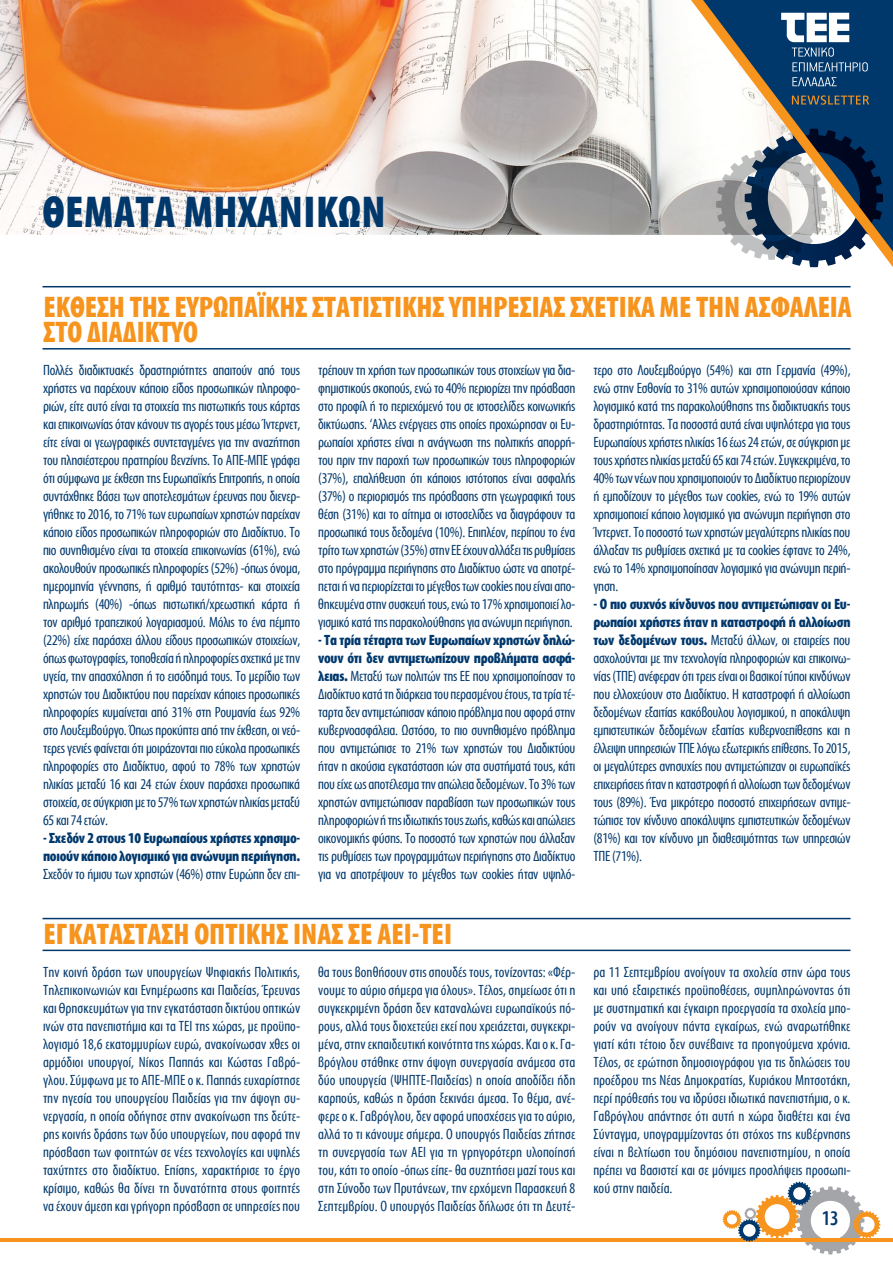
<style>
.page{position:relative;width:893px;height:1263px;background:#fff}
.page>*{position:absolute;margin:0;border:0;box-sizing:border-box;transform-origin:0 0}
.t1{font:700 45px "Myriad Condensed Greek";letter-spacing:.01em;color:#00386c}
.t2{font:700 30px "Myriad Condensed Greek";color:#f7941e}
.t3{font:500 21px "Myriad Condensed Greek";color:#00386c}
.t4{font:15px/18px "Myriad Condensed Greek";letter-spacing:-.02em;color:#00386c;text-align:justify}
.t5{font:700 15px/18px "Myriad Condensed Greek";letter-spacing:-.02em;color:#00386c}
.s1{font-weight:700}
</style>
<div class="page">
<hr style="left:0;top:1238px;width:893px;height:3px;background:#f7941e">
<svg style="left:723px;top:1182px;width:157px;height:72px"></svg>
<img style="left:0;top:0;width:691px;height:234px">
<svg style="left:691px;top:0;width:202px;height:267px"></svg>
<svg style="left:792px;top:95px;width:77px;height:10px"></svg>
<svg style="left:781px;top:13px;width:87px;height:58px"></svg>
<svg style="left:792px;top:77px;width:45px;height:9px"></svg>
<hr style="left:43px;top:286px;width:808px;height:1px;background:#00386c">
<hr style="left:43px;top:918px;width:808px;height:1px;background:#00386c">
<hr style="left:43px;top:348px;width:807px;height:2px;background:#00386c">
<hr style="left:43px;top:950px;width:807px;height:1px;background:#00386c">
<h1 class="t1" style="left:43px;top:189px;width:345px">ΘΕΜΑΤΑ ΜΗΧΑΝΙΚΩΝ</h1>
<h2 class="t2" style="left:44px;top:292px;width:15px">Έκθεση</h2>
<h2 class="t2" style="left:130px;top:292px;width:73px">της Ευρωπα</h2>
<h2 class="t2" style="left:258px;top:292px;width:79px">ϊκής Στατιστικής</h2>
<h2 class="t2" style="left:449px;top:292px;width:14px">Υπηρεσίας</h2>
<h2 class="t2" style="left:570px;top:292px;width:14px">σχετικά</h2>
<h2 class="t2" style="left:660px;top:292px;width:144px">με την ασφάλεια</h2>
<h2 class="t2" style="left:44px;top:317px;width:107px">στο Διαδίκτυο</h2>
<p class="t4" style="left:43px;top:362px;width:259px">Πολλές διαδικτυακές δραστηριότητες απαιτούν από τους χρήστες να παρέχουν κάποιο είδος προσωπικών πληροφο&shy;ριών, είτε αυτό είναι τα στοιχεία της πιστωτικής τους κάρτας και επικοινωνίας όταν κάνουν τις αγορές τους μέσω Ίντερνετ, είτε είναι οι γεωγραφικές συντεταγμένες για την αναζήτηση του πλησιέστερου πρατηρίου βενζίνης. Το ΑΠΕ-ΜΠΕ γράφει ότι σύμφωνα με έκθεση της Ευρωπαϊκής Επιτροπής, η οποία συντάχθηκε βάσει των αποτελεσμάτων έρευνας που διενερ&shy;γήθηκε το 2016, το 71% των ευρωπαίων χρηστών παρείχαν κάποιο είδος προσωπικών πληροφοριών στο Διαδίκτυο. Το πιο συνηθισμένο είναι τα στοιχεία επικοινωνίας (61%), ενώ ακολουθούν προσωπικές πληροφορίες (52%) -όπως όνομα, ημερομηνία γέννησης, ή αριθμό ταυτότητας- και στοιχεία πληρωμής (40%) -όπως πιστωτική/χρεωστική κάρτα ή τον αριθμό τραπεζικού λογαριασμού. Μόλις το ένα πέμπτο (22%) είχε παράσχει άλλου είδους προσωπικών στοιχείων, όπως φωτογραφίες, τοποθεσία ή πληροφορίες σχετικά με την υγεία, την απασχόληση ή το εισόδημά τους. Το μερίδιο των χρηστών του Διαδικτύου που παρείχαν κάποιες προσωπικές πληροφορίες κυμαίνεται από 31% στη Ρουμανία έως 92% στο Λουξεμβούργο. Όπως προκύπτει από την έκθεση, οι νεό&shy;τερες γενιές φαίνεται ότι μοιράζονται πιο εύκολα προσωπικές πληροφορίες στο Διαδίκτυο, αφού το 78% των χρηστών ηλικίας μεταξύ 16 και 24 ετών έχουν παράσχει προσωπικά στοιχεία, σε σύγκριση με το 57% των χρηστών ηλικίας μεταξύ 65 και 74 ετών.</p>
<p class="t5" style="left:43px;top:830px;width:259px">- Σχεδόν 2 στους 10 Ευρωπαίους χρήστες χρησιμο&shy;ποιούν κάποιο λογισμικό για ανώνυμη περιήγηση.</p>
<p class="t4" style="left:43px;top:866px;width:259px">Σχεδόν το ήμισυ των χρηστών (46%) στην Ευρώπη δεν επι-</p>
<p class="t4" style="left:318px;top:362px;width:259px">τρέπουν τη χρήση των προσωπικών τους στοιχείων για δια&shy;φημιστικούς σκοπούς, ενώ το 40% περιορίζει την πρόσβαση στο προφίλ ή το περιεχόμενό του σε ιστοσελίδες κοινωνικής δικτύωσης. ‘Αλλες ενέργειες στις οποίες προχώρησαν οι Ευ&shy;ρωπαίοι χρήστες είναι η ανάγνωση της πολιτικής απορρή&shy;του πριν την παροχή των προσωπικών τους πληροφοριών (37%), επαλήθευση ότι κάποιος ιστότοπος είναι ασφαλής (37%) ο περιορισμός της πρόσβασης στη γεωγραφική τους θέση (31%) και το αίτημα οι ιστοσελίδες να διαγράφουν τα προσωπικά τους δεδομένα (10%). Επιπλέον, περίπου το ένα τρίτο των χρηστών (35%) στην ΕΕ έχουν αλλάξει τις ρυθμίσεις στο πρόγραμμα περιήγησης στο Διαδίκτυο ώστε να αποτρέ&shy;πεται ή να περιορίζεται το μέγεθος των cookies που είναι απο&shy;θηκευμένα στην συσκευή τους, ενώ το 17% χρησιμοποιεί λο&shy;γισμικό κατά της παρακολούθησης για ανώνυμη περιήγηση.</p>
<p class="t4" style="left:318px;top:632px;width:259px"><span class="s1">- Τα τρία τέταρτα των Ευρωπαίων χρηστών δηλώ&shy;νουν ότι δεν αντιμετωπίζουν προβλήματα ασφά&shy;λειας.</span> Μεταξύ των πολιτών της ΕΕ που χρησιμοποίησαν το Διαδίκτυο κατά τη διάρκεια του περασμένου έτους, τα τρία τέ&shy;ταρτα δεν αντιμετώπισαν κάποιο πρόβλημα που αφορά στην κυβερνοασφάλεια. Ωστόσο, το πιο συνηθισμένο πρόβλημα που αντιμετώπισε το 21% των χρηστών του Διαδικτύου ήταν η ακούσια εγκατάσταση ιών στα συστήματά τους, κάτι που είχε ως αποτέλεσμα την απώλεια δεδομένων. Το 3% των χρηστών αντιμετώπισαν παραβίαση των προσωπικών τους πληροφοριών ή της ιδιωτικής τους ζωής, καθώς και απώλειες οικονομικής φύσης. Το ποσοστό των χρηστών που άλλαξαν τις ρυθμίσεις των προγραμμάτων περιήγησης στο Διαδίκτυο για να αποτρέψουν το μέγεθος των cookies ήταν υψηλό-</p>
<h2 class="t2" style="left:44px;top:919px;width:39px">Εγκατάσταση</h2>
<h2 class="t2" style="left:194px;top:919px;width:15px">οπτικής</h2>
<h2 class="t2" style="left:293px;top:919px;width:14px">ίνας</h2>
<h2 class="t2" style="left:348px;top:919px;width:105px">σε ΑΕΙ-ΤΕΙ</h2>
<p class="t4" style="left:593px;top:362px;width:259px">τερο στο Λουξεμβούργο (54%) και στη Γερμανία (49%), ενώ στην Εσθονία το 31% αυτών χρησιμοποιούσαν κάποιο λογισμικό κατά της παρακολούθησης της διαδικτυακής τους δραστηριότητας. Τα ποσοστά αυτά είναι υψηλότερα για τους Ευρωπαίους χρήστες ηλικίας 16 έως 24 ετών, σε σύγκριση με τους χρήστες ηλικίας μεταξύ 65 και 74 ετών. Συγκεκριμένα, το 40% των νέων που χρησιμοποιούν το Διαδίκτυο περιορίζουν ή εμποδίζουν το μέγεθος των cookies, ενώ το 19% αυτών χρησιμοποιεί κάποιο λογισμικό για ανώνυμη περιήγηση στο Ίντερνετ. Το ποσοστό των χρηστών μεγαλύτερης ηλικίας που άλλαξαν τις ρυθμίσεις σχετικά με τα cookies έφτανε το 24%, ενώ το 14% χρησιμοποίησαν λογισμικό για ανώνυμη περιή&shy;γηση.</p>
<p class="t4" style="left:593px;top:596px;width:259px"><span class="s1">- Ο πιο συχνός κίνδυνος που αντιμετώπισαν οι Ευ&shy;ρωπαίοι χρήστες ήταν η καταστροφή ή αλλοίωση των δεδομένων τους.</span> Μεταξύ άλλων, οι εταιρείες που ασχολούνται με την τεχνολογία πληροφοριών και επικοινω&shy;νίας (ΤΠΕ) ανέφεραν ότι τρεις είναι οι βασικοί τύποι κινδύνων που ελλοχεύουν στο Διαδίκτυο. Η καταστροφή ή αλλοίωση δεδομένων εξαιτίας κακόβουλου λογισμικού, η αποκάλυψη εμπιστευτικών δεδομένων εξαιτίας κυβερνοεπίθεσης και η έλλειψη υπηρεσιών ΤΠΕ λόγω εξωτερικής επίθεσης. Το 2015, οι μεγαλύτερες ανησυχίες που αντιμετώπιζαν οι ευρωπαϊκές επιχειρήσεις ήταν η καταστροφή ή αλλοίωση των δεδομένων τους (89%). Ένα μικρότερο ποσοστό επιχειρήσεων αντιμε&shy;τώπισε τον κίνδυνο αποκάλυψης εμπιστευτικών δεδομένων (81%) και τον κίνδυνο μη διαθεσιμότητας των υπηρεσιών ΤΠΕ (71%).</p>
<p class="t4" style="left:43px;top:963px;width:259px">Την κοινή δράση των υπουργείων Ψηφιακής Πολιτικής, Τηλεπικοινωνιών και Ενημέρωσης και Παιδείας, Έρευνας και Θρησκευμάτων για την εγκατάσταση δικτύου οπτικών ινών στα πανεπιστήμια και τα ΤΕΙ της χώρας, με προϋπο&shy;λογισμό 18,6 εκατομμυρίων ευρώ, ανακοίνωσαν χθες οι αρμόδιοι υπουργοί, Νίκος Παππάς και Κώστας Γαβρό&shy;γλου. Σύμφωνα με το ΑΠΕ-ΜΠΕ ο κ. Παππάς ευχαρίστησε την ηγεσία του υπουργείου Παιδείας για την άψογη συ&shy;νεργασία, η οποία οδήγησε στην ανακοίνωση της δεύτε&shy;ρης κοινής δράσης των δύο υπουργείων, που αφορά την πρόσβαση των φοιτητών σε νέες τεχνολογίες και υψηλές ταχύτητες στο διαδίκτυο. Επίσης, χαρακτήρισε το έργο κρίσιμο, καθώς θα δίνει τη δυνατότητα στους φοιτητές να έχουν άμεση και γρήγορη πρόσβαση σε υπηρεσίες που</p>
<p class="t4" style="left:318px;top:963px;width:259px">θα τους βοηθήσουν στις σπουδές τους, τονίζοντας: «Φέρ&shy;νουμε το αύριο σήμερα για όλους». Τέλος, σημείωσε ότι η συγκεκριμένη δράση δεν καταναλώνει ευρωπαϊκούς πό&shy;ρους, αλλά τους διοχετεύει εκεί που χρειάζεται, συγκεκρι&shy;μένα, στην εκπαιδευτική κοινότητα της χώρας. Και ο κ. Γα&shy;βρόγλου στάθηκε στην άψογη συνεργασία ανάμεσα στα δύο υπουργεία (ΨΗΠΤΕ-Παιδείας) η οποία αποδίδει ήδη καρπούς, καθώς η δράση ξεκινάει άμεσα. Το θέμα, ανέ&shy;φερε ο κ. Γαβρόγλου, δεν αφορά υποσχέσεις για το αύριο, αλλά το τι κάνουμε σήμερα. Ο υπουργός Παιδείας ζήτησε τη συνεργασία των ΑΕΙ για τη γρηγορότερη υλοποίησή του, κάτι το οποίο -όπως είπε- θα συζητήσει μαζί τους και στη Σύνοδο των Πρυτάνεων, την ερχόμενη Παρασκευή 8<br>Σεπτεμβρίου. Ο υπουργός Παιδείας δήλωσε ότι τη Δευτέ-</p>
<p class="t4" style="left:593px;top:963px;width:259px">ρα 11 Σεπτεμβρίου ανοίγουν τα σχολεία στην ώρα τους και υπό εξαιρετικές προϋποθέσεις, συμπληρώνοντας ότι με συστηματική και έγκαιρη προεργασία τα σχολεία μπο&shy;ρούν να ανοίγουν πάντα εγκαίρως, ενώ αναρωτήθηκε γιατί κάτι τέτοιο δεν συνέβαινε τα προηγούμενα χρόνια.<br>Τέλος, σε ερώτηση δημοσιογράφου για τις δηλώσεις του προέδρου της Νέας Δημοκρατίας, Κυριάκου Μητσοτάκη, περί πρόθεσής του να ιδρύσει ιδιωτικά πανεπιστήμια, ο κ.<br>Γαβρόγλου απάντησε ότι αυτή η χώρα διαθέτει και ένα Σύνταγμα, υπογραμμίζοντας ότι στόχος της κυβέρνησης είναι η βελτίωση του δημόσιου πανεπιστημίου, η οποία πρέπει να βασιστεί και σε μόνιμες προσλήψεις προσωπι&shy;κού στην παιδεία.</p>
<h3 class="t3" style="left:822px;top:1208px;width:19px">13</h3>
</div>
